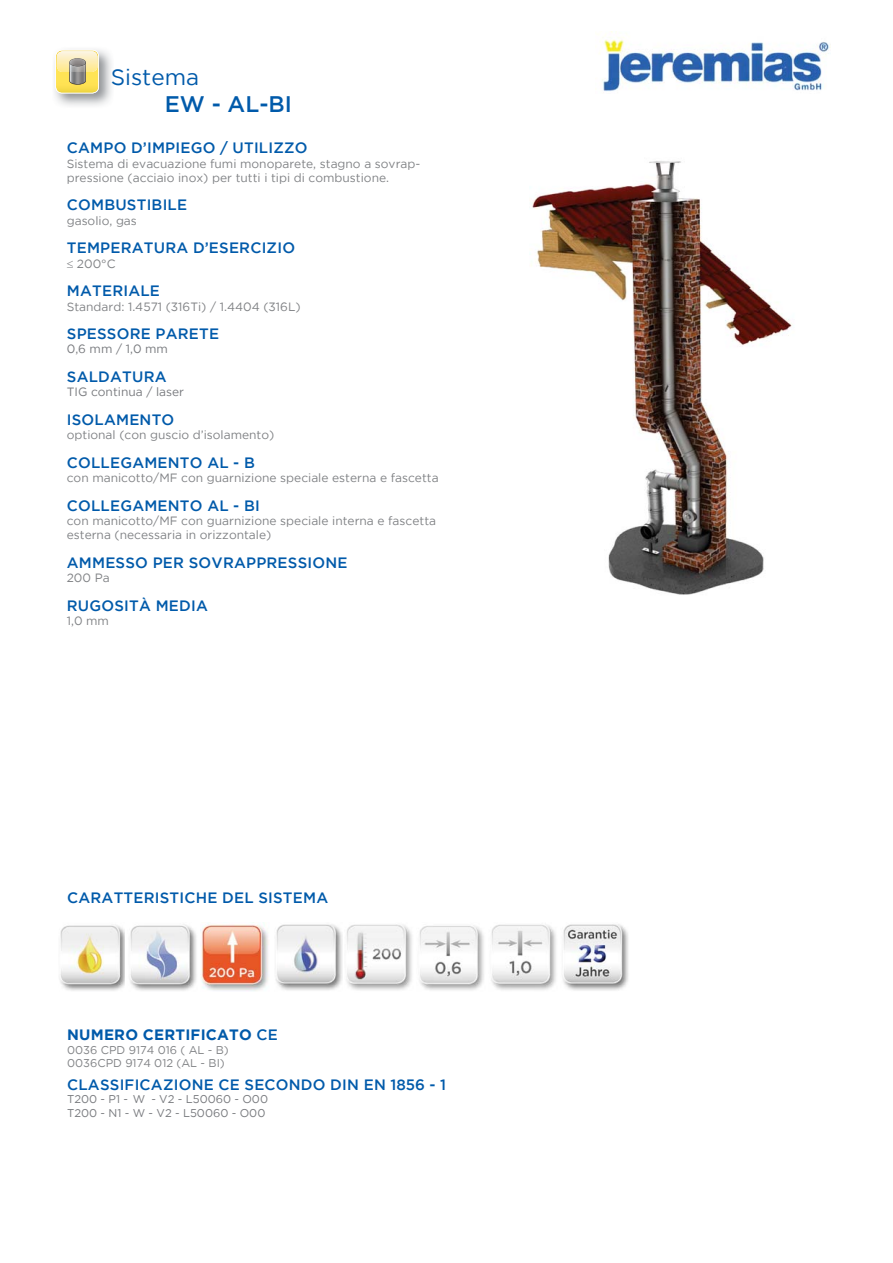
<style>
.page{position:relative;width:893px;height:1263px;background:#fff}
.page>*{position:absolute;margin:0;border:0;box-sizing:border-box;transform-origin:0 0}
.t1{font:500 22.5px/27px "Gotham";color:#005aaa}
.t2{font:500 15px "Gotham";letter-spacing:.015em;color:#005aaa}
.t3{font:700 15px "Gotham";letter-spacing:.015em;color:#005aaa}
.t4{font:12px/14.4px "Gotham";color:#808285}
.t5{font:12px "Gotham";color:#787a7e}
.t6{font:11.25px/13.5px "Gotham";color:#787a7e}
.t7{font:11.25px/13.5px "Gotham";color:#808285}
.s1{font-weight:400;color:#0058a5}
.s2{font-weight:400}
.s3{font-weight:500}
</style>
<div class="page">
<img style="left:54px;top:49px;width:58px;height:57px">
<svg style="left:55px;top:50px;width:44px;height:43px;background:#e8d88d"></svg>
<img style="left:70px;top:58px;width:16px;height:8px">
<img style="left:599px;top:32px;width:230px;height:60px">
<img style="left:59px;top:925px;width:65px;height:66px">
<img style="left:275px;top:924px;width:67px;height:66px">
<img style="left:419px;top:925px;width:65px;height:65px">
<img style="left:563px;top:924px;width:66px;height:67px">
<img style="left:346px;top:924px;width:66px;height:66px">
<img style="left:129px;top:924px;width:68px;height:67px">
<img style="left:200px;top:923px;width:69px;height:68px">
<img style="left:491px;top:924px;width:65px;height:66px">
<img style="left:531px;top:161px;width:261px;height:434px">
<h1 class="t1" style="left:165px;top:65px;width:129px;text-indent:-54px"><span class="s1">S</span><span class="s2">istema<br></span>EW - AL-BI</h1>
<p class="t2" style="left:67px;top:141px;width:242px">CAMPO D’IMPIEGO / UTILIZZO</p>
<p class="t4" style="left:67px;top:157px;width:355px">Sistema di evacuazione fumi monoparete, stagno a sovrap&shy;pressione (acciaio inox) per tutti i tipi di combustione.</p>
<p class="t2" style="left:67px;top:198px;width:122px">COMBUSTIBILE</p>
<p class="t4" style="left:67px;top:214px;width:72px">gasolio, gas</p>
<p class="t2" style="left:67px;top:241px;width:230px">TEMPERATURA D’ESERCIZIO</p>
<p class="t4" style="left:77px;top:257px;width:40px">200°C</p>
<p class="t2" style="left:67px;top:284px;width:95px">MATERIALE</p>
<p class="t4" style="left:67px;top:300px;width:235px">Standard: 1.4571 (316Ti) / 1.4404 (316L)</p>
<p class="t2" style="left:67px;top:327px;width:154px">SPESSORE PARETE</p>
<p class="t5" style="left:67px;top:344px;width:103px">0,6 mm / 1,0 mm</p>
<p class="t2" style="left:67px;top:370px;width:101px">SALDATURA</p>
<p class="t5" style="left:67px;top:387px;width:119px">TIG continua / laser</p>
<p class="t2" style="left:67px;top:413px;width:109px">ISOLAMENTO</p>
<p class="t4" style="left:67px;top:428px;width:209px">optional (con guscio d’isolamento)</p>
<p class="t2" style="left:67px;top:456px;width:189px">COLLEGAMENTO AL - B</p>
<p class="t4" style="left:67px;top:471px;width:373px">con manicotto/MF con guarnizione speciale esterna e fascetta</p>
<p class="t2" style="left:67px;top:499px;width:194px">COLLEGAMENTO AL - BI</p>
<p class="t4" style="left:67px;top:514px;width:371px">con manicotto/MF con guarnizione speciale interna e fascetta esterna (necessaria in orizzontale)</p>
<p class="t2" style="left:67px;top:556px;width:282px">AMMESSO PER SOVRAPPRESSIONE</p>
<p class="t4" style="left:67px;top:571px;width:44px">200 Pa</p>
<p class="t2" style="left:67px;top:599px;width:142px">RUGOSITÀ MEDIA</p>
<p class="t4" style="left:67px;top:614px;width:44px">1,0 mm</p>
<p class="t2" style="left:67px;top:891px;width:262px">CARATTERISTICHE DEL SISTEMA</p>
<p class="t3" style="left:67px;top:1028px;width:212px">NUMERO CERTIFICATO <span class="s3">CE</span></p>
<p class="t7" style="left:67px;top:1044px;width:163px">0036 CPD 9174 016 ( AL - B)<br>0036CPD 9174 012 (AL - BI)</p>
<p class="t2" style="left:67px;top:1078px;width:380px">CLASSIFICAZIONE CE SECONDO DIN EN 1856 - 1</p>
<p class="t6" style="left:67px;top:1093px;width:202px">T200 - P1 - W - V2 - L50060 - O00<br>T200 - N1 - W - V2 - L50060 - O00</p>
</div>
